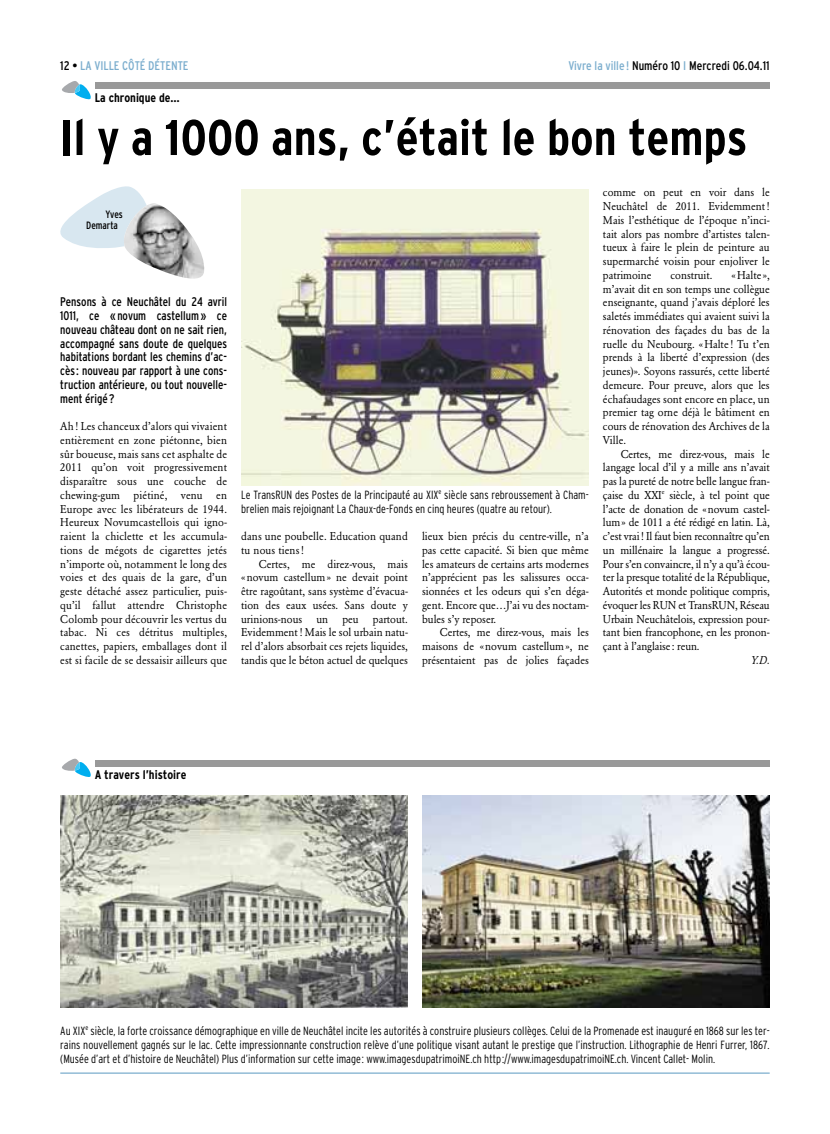
<style>
.page{position:relative;width:830px;height:1134px;background:#fff}
.page>*{position:absolute;margin:0;border:0;box-sizing:border-box;transform-origin:0 0}
.t1{font:700 condensed 50px "Interstate";color:#000}
.t2{font:condensed 12.5px/13.8px "Interstate";color:#000;text-align:justify;scale:.95 1}
.t3{font:condensed 12.5px "Interstate";color:#000}
.t4{font:700 condensed 12.5px "Interstate";color:#000}
.t5{font:condensed 12.5px "Interstate";color:#7caece}
.t6{font:300 condensed 11.88px/13.8px "Interstate";color:#000;scale:.95 1}
.t7{font:11.25px/13.8px "Garamond BE";color:#000;text-align:justify;scale:.95 1}
.t8{font:italic 11.25px "Garamond BE";color:#000;scale:.95 1}
.t9{font:condensed 10.62px/11.2px "Interstate";color:#000;scale:.95 1}
.s1{color:#000}
.s2{color:#7caece}
</style>
<div class="page">
<hr style="left:60px;top:1072px;width:709px;height:2px;background:#7caece">
<svg style="left:62px;top:81px;width:29px;height:18px"></svg>
<div style="left:95px;top:83px;width:674px;height:6px;background:#999"></div>
<img style="left:241px;top:189px;width:347px;height:296px">
<svg style="left:62px;top:759px;width:29px;height:18px"></svg>
<div style="left:95px;top:760px;width:674px;height:6px;background:#999"></div>
<img style="left:60px;top:795px;width:347px;height:212px">
<img style="left:422px;top:795px;width:347px;height:212px">
<svg style="left:60px;top:186px;width:86px;height:62px"></svg>
<img style="left:124px;top:203px;width:81px;height:76px">
<p class="t5" style="left:60px;top:61px;width:130px"><span class="s1">12 •</span> LA VILLE CÔTÉ DÉTENTE</p>
<p class="t4" style="left:95px;top:93px;width:87px">La chronique de…</p>
<p class="t3" style="left:568px;top:61px;width:203px"><span class="s2">Vivre la ville !</span> Numéro 10 <span class="s2">I</span> Mercredi 06.04.11</p>
<h1 class="t1" style="left:60px;top:119px;width:688px">Il y a 1000 ans, c’était le bon temps</h1>
<p class="t9" style="left:86px;top:210px;width:40px;text-indent:19px">Yves<br>Demarta</p>
<p class="t2" style="left:60px;top:296px;width:177px">Pensons à ce Neuchâtel du 24 avril 1011, ce « novum castellum » ce nouveau château dont on ne sait rien, accompagné sans doute de quelques habitations bordant les chemins d’ac&shy;cès: nouveau par rapport à une cons&shy;truction antérieure, ou tout nouvelle&shy;ment érigé?</p>
<p class="t7" style="left:60px;top:420px;width:177px">Ah! Les chanceux d’alors qui vivaient entièrement en zone piétonne, bien sûr boueuse, mais sans cet asphalte de 2011 qu’on voit progressivement disparaître sous une couche de chewing-gum piétiné, venu en Europe avec les libérateurs de 1944.<br>Heureux Novumcastellois qui igno&shy;raient la chiclette et les accumula&shy;tions de mégots de cigarettes jetés n’importe où, notamment le long des voies et des quais de la gare, d’un geste détaché assez particulier, puis&shy;qu’il fallut attendre Christophe Colomb pour découvrir les vertus du tabac. Ni ces détritus multiples, canettes, papiers, emballages dont il est si facile de se dessaisir ailleurs que</p>
<p class="t6" style="left:241px;top:489px;width:367px">Le TransRUN des Postes de la Principauté au XIX<sup>e</sup> siècle sans rebroussement à Cham&shy;brelien mais rejoignant La Chaux-de-Fonds en cinq heures (quatre au retour).</p>
<p class="t7" style="left:241px;top:530px;width:177px">dans une poubelle. Education quand tu nous tiens!</p>
<p class="t7" style="left:241px;top:558px;width:177px;text-indent:18px">Certes, me direz-vous, mais «novum castellum» ne devait point être ragoûtant, sans système d’évacua&shy;tion des eaux usées. Sans doute y urinions-nous</p>
<p class="t7" style="left:241px;top:613px;width:177px;text-indent:132px">partout.<br>Evidemment! Mais le sol urbain natu&shy;rel d’alors absorbait ces rejets liquides, tandis que le béton actuel de quelques</p>
<p class="t7" style="left:316px;top:613px;width:14px">un</p>
<p class="t7" style="left:342px;top:613px;width:19px">peu</p>
<p class="t7" style="left:422px;top:530px;width:177px">lieux bien précis du centre-ville, n’a pas cette capacité. Si bien que même les amateurs de certains arts modernes n’apprécient pas les salissures occa&shy;sionnées et les odeurs qui s’en déga&shy;gent. Encore que…J’ai vu des noctam&shy;bules s’y reposer.</p>
<p class="t7" style="left:422px;top:626px;width:177px;text-indent:18px">Certes, me direz-vous, mais les maisons de «novum castellum», ne présentaient pas de jolies façades</p>
<p class="t7" style="left:602px;top:186px;width:177px">comme on peut en voir dans le Neuchâtel de 2011. Evidemment!<br>Mais l’esthétique de l’époque n’inci&shy;tait alors pas nombre d’artistes talen&shy;tueux à faire le plein de peinture au supermarché voisin pour enjoliver le patrimoine</p>
<p class="t7" style="left:602px;top:269px;width:177px;text-indent:128px">«Halte», m’avait dit en son temps une collègue enseignante, quand j’avais déploré les saletés immédiates qui avaient suivi la rénovation des façades du bas de la ruelle du Neubourg. «Halte! Tu t’en prends à la liberté d’expression (des jeunes)». Soyons rassurés, cette liberté demeure. Pour preuve, alors que les échafaudages sont encore en place, un premier tag orne déjà le bâtiment en cours de rénovation des Archives de la Ville.</p>
<p class="t7" style="left:602px;top:448px;width:177px;text-indent:18px">Certes, me direz-vous, mais le langage local d’il y a mille ans n’avait pas la pureté de notre belle langue fran&shy;çaise du XXI<sup>e</sup> siècle, à tel point que l’acte de donation de «novum castel&shy;lum» de 1011 a été rédigé en latin. Là, c’est vrai! Il faut bien reconnaître qu’en un millénaire la langue a progressé.<br>Pour s’en convaincre, il n’y a qu’à écou&shy;ter la presque totalité de la République, Autorités et monde politique compris, évoquer les RUN et TransRUN, Réseau Urbain Neuchâtelois, expression pour&shy;tant bien francophone, en les pronon&shy;çant à l’anglaise: reun.</p>
<p class="t8" style="left:750px;top:655px;width:21px">Y.D.</p>
<p class="t7" style="left:670px;top:269px;width:46px">construit.</p>
<p class="t4" style="left:95px;top:770px;width:93px">A travers l’histoire</p>
<p class="t6" style="left:60px;top:1025px;width:747px;text-align:justify">Au XIX<sup>e</sup> siècle, la forte croissance démographique en ville de Neuchâtel incite les autorités à construire plusieurs collèges. Celui de la Promenade est inauguré en 1868 sur les ter&shy;rains nouvellement gagnés sur le lac. Cette impressionnante construction relève d’une politique visant autant le prestige que l’instruction. Lithographie de Henri Furrer, 1867. (Musée d’art et d’histoire de Neuchâtel) Plus d’information sur cette image: www.imagesdupatrimoiNE.ch http://www.imagesdupatrimoiNE.ch. Vincent Callet- Molin.</p>
</div>
